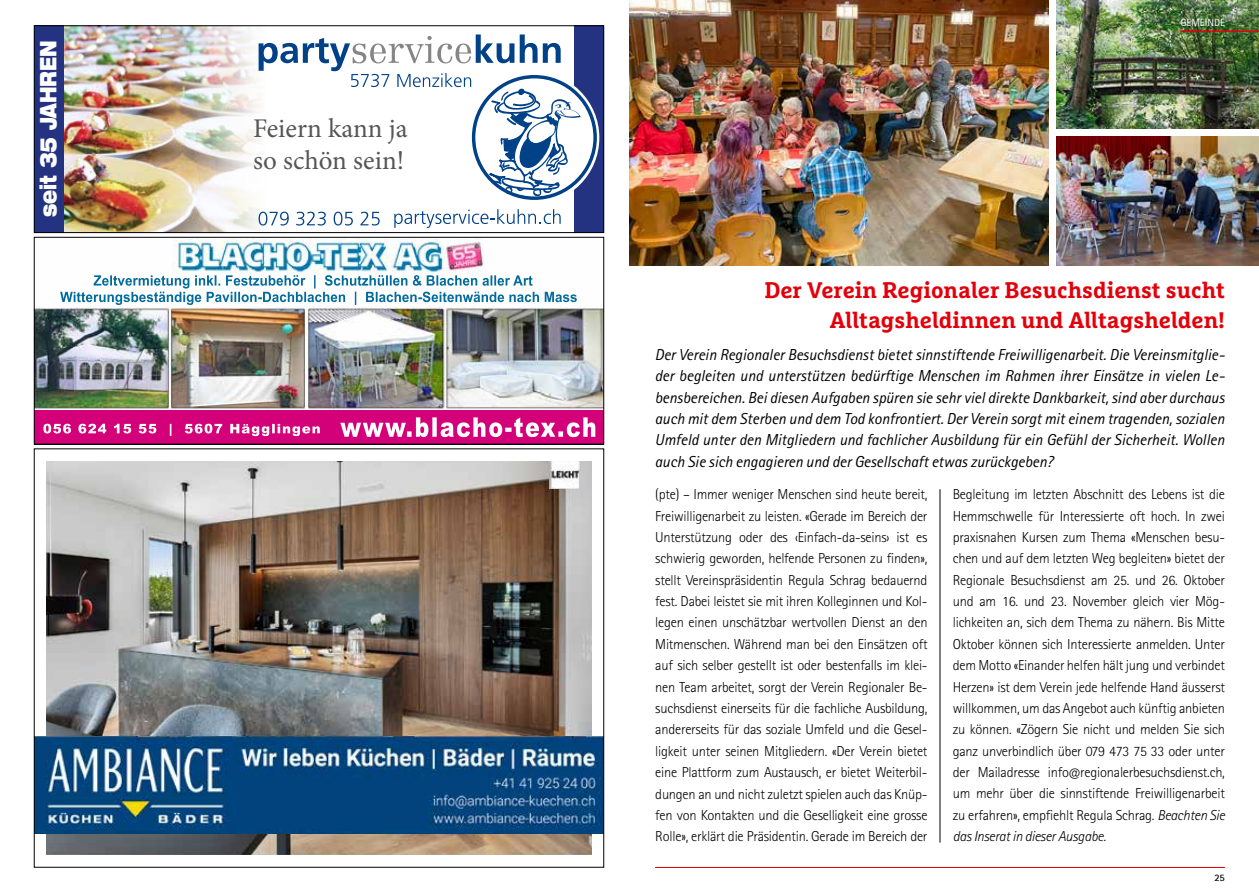
<style>
.page{position:relative;width:1259px;height:893px;background:#fff}
.page>*{position:absolute;margin:0;border:0;box-sizing:border-box;transform-origin:0 0}
.t1{font:27px/32.4px "Minion Pro";color:#565655}
.t2{font:900 expanded 22.95px "Helvetica Neue LT Std";color:#fff;scale:.71 1}
.t3{font:700 22.5px/30px "Marselis Slab Pro";color:#e3000b;text-align:right}
.t4{font:italic 15.9px/21.3px "Rotis Sans Serif Std";color:#000;text-align:justify}
.t5{font:300 14.4px/21.3px "Rotis Sans Serif Std";letter-spacing:-.015em;color:#000;text-align:justify}
.t6{font:10.5px "Rotis Sans Serif Std";color:#fff}
.t7{font:700 9.9px "Rotis Sans Serif Std";color:#000}
.s1{font-style:italic}
</style>
<div class="page">
<img style="left:64px;top:28px;width:273px;height:203px">
<div style="left:34px;top:26px;width:30px;height:207px;background:#243282"></div>
<div style="left:574px;top:26px;width:30px;height:207px;background:#243282"></div>
<svg style="left:259px;top:212px;width:30px;height:14px"></svg>
<svg style="left:296px;top:212px;width:30px;height:14px"></svg>
<svg style="left:334px;top:212px;width:19px;height:14px"></svg>
<svg style="left:360px;top:212px;width:20px;height:14px"></svg>
<svg style="left:394px;top:209px;width:166px;height:19px"></svg>
<svg style="left:259px;top:34px;width:338px;height:166px"></svg>
<div style="left:34px;top:26px;width:570px;height:207px;border:1px solid #000"></div>
<img style="left:47px;top:461px;width:544px;height:394px">
<img style="left:36px;top:736px;width:200px;height:97px">
<img style="left:236px;top:736px;width:366px;height:97px">
<img style="left:550px;top:461px;width:28px;height:28px">
<img style="left:36px;top:239px;width:566px;height:171px">
<img style="left:36px;top:410px;width:566px;height:1px">
<img style="left:36px;top:411px;width:566px;height:31px">
<div style="left:34px;top:237px;width:570px;height:207px;border:1px solid #000"></div>
<img style="left:1056px;top:0;width:203px;height:128px">
<hr style="left:939px;top:489px;width:1px;height:354px;background:#000">
<img style="left:629px;top:0;width:419px;height:265px">
<img style="left:1056px;top:137px;width:203px;height:128px">
<hr style="left:1180px;top:30px;width:79px;height:2px;background:#e3000b">
<hr style="left:655px;top:867px;width:570px;height:1px;background:#e3000b">
<h2 class="t2" style="left:33px;top:217px;width:250px;rotate:-90deg">seit 35 JAHREN</h2>
<h1 class="t1" style="left:253px;top:112px;width:156px">Feiern kann ja so schön sein!</h1>
<p class="t6" style="left:1180px;top:16px;width:46px">GEMEINDE</p>
<h3 class="t3" style="left:764px;top:275px;width:462px">Der Verein Regionaler Besuchsdienst sucht<br>Alltagsheldinnen und Alltagshelden!</h3>
<p class="t4" style="left:655px;top:344px;width:571px">Der Verein Regionaler Besuchsdienst bietet sinnstiftende Freiwilligenarbeit. Die Vereinsmitglie&shy;der begleiten und unterstützen bedürftige Menschen im Rahmen ihrer Einsätze in vielen Le&shy;bensbereichen. Bei diesen Aufgaben spüren sie sehr viel direkte Dankbarkeit, sind aber durchaus auch mit dem Sterben und dem Tod konfrontiert. Der Verein sorgt mit einem tragenden, sozialen Umfeld unter den Mitgliedern und fachlicher Ausbildung für ein Gefühl der Sicherheit. Wollen auch Sie sich engagieren und der Gesellschaft etwas zurückgeben?</p>
<p class="t5" style="left:655px;top:484px;width:274px">(pte) – Immer weniger Menschen sind heute bereit, Freiwilligenarbeit zu leisten. «Gerade im Bereich der Unterstützung oder des ‹Einfach-da-seins› ist es schwierig geworden, helfende Personen zu finden», stellt Vereinspräsidentin Regula Schrag bedauernd fest. Dabei leistet sie mit ihren Kolleginnen und Kol&shy;legen einen unschätzbar wertvollen Dienst an den Mitmenschen. Während man bei den Einsätzen oft auf sich selber gestellt ist oder bestenfalls im klei&shy;nen Team arbeitet, sorgt der Verein Regionaler Be&shy;suchsdienst einerseits für die fachliche Ausbildung, andererseits für das soziale Umfeld und die Gesel&shy;ligkeit unter seinen Mitgliedern. «Der Verein bietet eine Plattform zum Austausch, er bietet Weiterbil&shy;dungen an und nicht zuletzt spielen auch das Knüp&shy;fen von Kontakten und die Geselligkeit eine grosse Rolle», erklärt die Präsidentin. Gerade im Bereich der</p>
<p class="t5" style="left:952px;top:484px;width:274px">Begleitung im letzten Abschnitt des Lebens ist die Hemmschwelle für Interessierte oft hoch. In zwei praxisnahen Kursen zum Thema «Menschen besu&shy;chen und auf dem letzten Weg begleiten» bietet der Regionale Besuchsdienst am 25. und 26. Oktober und am 16. und 23. November gleich vier Mög&shy;lichkeiten an, sich dem Thema zu nähern. Bis Mitte Oktober können sich Interessierte anmelden. Unter dem Motto «Einander helfen hält jung und verbindet Herzen» ist dem Verein jede helfende Hand äusserst willkommen, um das Angebot auch künftig anbieten zu können. «Zögern Sie nicht und melden Sie sich ganz unverbindlich über 079 473 75 33 oder unter der Mailadresse info@regionalerbesuchsdienst.ch, um mehr über die sinnstiftende Freiwilligenarbeit zu erfahren», empfiehlt Regula Schrag. <span class="s1">Beachten Sie das Inserat in dieser Ausgabe.</span></p>
<p class="t7" style="left:1214px;top:871px;width:12px">25</p>
</div>
